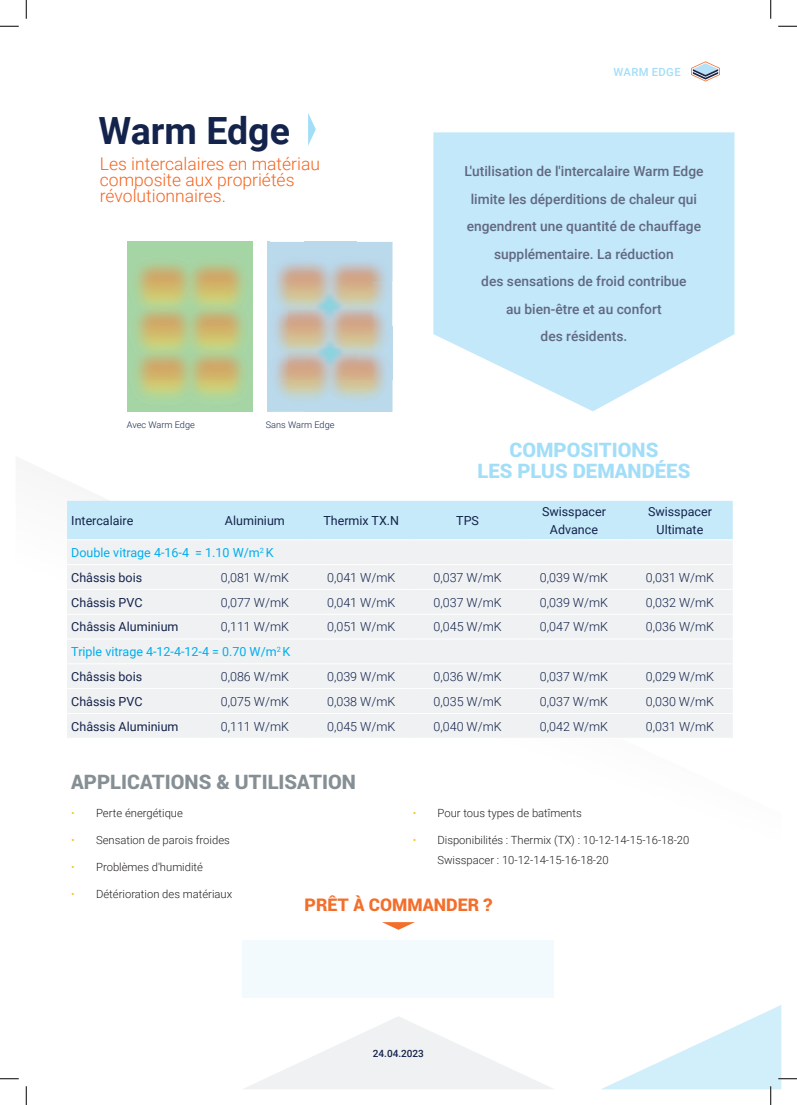
<style>
.page{position:relative;width:797px;height:1105px;background:#fff}
.page>*{position:absolute;margin:0;border:0;box-sizing:border-box;transform-origin:0 0}
.t1{font:700 37.5px "Roboto";color:#14234b}
.t2{font:900 20px/20.6px "Roboto";color:#a2def8;text-align:center}
.t3{font:900 20px "Roboto";color:#868f94}
.t4{font:300 17.5px/16.2px "Roboto";color:#f36521}
.t5{font:900 17.5px "Roboto";color:#f36e2a}
.t6{font:500 13.75px/27.5px "Roboto";color:#616880;text-align:center}
.t7{font:300 12.5px "Roboto";color:#14234b}
.t8{font:12.5px/17.5px "Roboto";color:#14234b;text-align:center}
.t9{font:12.5px/24.8px "Roboto";color:#00aeef}
.t10{font:300 11.25px/20px "Roboto";color:#231f20}
.t11{font:500 11.25px "Roboto";letter-spacing:.035em;color:#a2def8}
.t12{font:500 10px "Roboto";color:#14234b}
.t13{font:300 9.12px "Roboto";color:#132549}
.s1{color:#14234b}
.s2{color:#fec231}
</style>
<div class="page">
<svg style="left:433px;top:132px;width:301px;height:279px;background:#caebfa"></svg>
<svg style="left:244px;top:1016px;width:309px;height:73px"></svg>
<svg style="left:308px;top:113px;width:8px;height:33px"></svg>
<svg style="left:382px;top:922px;width:33px;height:8px"></svg>
<img style="left:127px;top:335px;width:37px;height:77px">
<img style="left:164px;top:335px;width:86px;height:77px">
<img style="left:127px;top:242px;width:37px;height:85px">
<img style="left:127px;top:327px;width:37px;height:8px">
<img style="left:216px;top:242px;width:34px;height:93px">
<img style="left:164px;top:241px;width:52px;height:94px">
<img style="left:356px;top:335px;width:37px;height:77px">
<img style="left:356px;top:380px;width:36px;height:32px">
<img style="left:250px;top:242px;width:3px;height:40px">
<svg style="left:250px;top:327px;width:3px;height:8px"></svg>
<svg style="left:267px;top:327px;width:3px;height:8px"></svg>
<img style="left:356px;top:242px;width:36px;height:40px">
<img style="left:372px;top:282px;width:21px;height:53px">
<img style="left:304px;top:242px;width:52px;height:93px">
<svg style="left:287px;top:327px;width:1px;height:21px"></svg>
<img style="left:356px;top:263px;width:16px;height:72px">
<img style="left:288px;top:311px;width:16px;height:84px">
<img style="left:304px;top:380px;width:69px;height:15px">
<svg style="left:372px;top:311px;width:1px;height:24px"></svg>
<img style="left:304px;top:335px;width:68px;height:13px">
<div style="left:67px;top:501px;width:665px;height:38px;background:#c7eafa"></div>
<div style="left:67px;top:540px;width:665px;height:198px;background:#eff1f2"></div>
<hr style="left:67px;top:564px;width:135px;height:1px;background:#fff">
<hr style="left:202px;top:564px;width:106px;height:1px;background:#fff">
<hr style="left:308px;top:564px;width:106px;height:1px;background:#fff">
<hr style="left:414px;top:564px;width:107px;height:1px;background:#fff">
<hr style="left:521px;top:564px;width:106px;height:1px;background:#fff">
<hr style="left:627px;top:564px;width:105px;height:1px;background:#fff">
<hr style="left:67px;top:589px;width:135px;height:1px;background:#fff">
<hr style="left:202px;top:589px;width:106px;height:1px;background:#fff">
<hr style="left:308px;top:589px;width:106px;height:1px;background:#fff">
<hr style="left:414px;top:589px;width:107px;height:1px;background:#fff">
<hr style="left:521px;top:589px;width:106px;height:1px;background:#fff">
<hr style="left:627px;top:589px;width:105px;height:1px;background:#fff">
<hr style="left:67px;top:614px;width:135px;height:1px;background:#fff">
<hr style="left:202px;top:614px;width:106px;height:1px;background:#fff">
<hr style="left:308px;top:614px;width:106px;height:1px;background:#fff">
<hr style="left:414px;top:614px;width:107px;height:1px;background:#fff">
<hr style="left:521px;top:614px;width:106px;height:1px;background:#fff">
<hr style="left:627px;top:614px;width:105px;height:1px;background:#fff">
<hr style="left:67px;top:639px;width:135px;height:1px;background:#fff">
<hr style="left:202px;top:639px;width:106px;height:1px;background:#fff">
<hr style="left:308px;top:639px;width:106px;height:1px;background:#fff">
<hr style="left:414px;top:639px;width:107px;height:1px;background:#fff">
<hr style="left:521px;top:639px;width:106px;height:1px;background:#fff">
<hr style="left:627px;top:639px;width:105px;height:1px;background:#fff">
<hr style="left:67px;top:663px;width:135px;height:1px;background:#fff">
<hr style="left:202px;top:663px;width:106px;height:1px;background:#fff">
<hr style="left:308px;top:663px;width:106px;height:1px;background:#fff">
<hr style="left:414px;top:663px;width:107px;height:1px;background:#fff">
<hr style="left:521px;top:663px;width:106px;height:1px;background:#fff">
<hr style="left:627px;top:663px;width:105px;height:1px;background:#fff">
<hr style="left:67px;top:688px;width:135px;height:1px;background:#fff">
<hr style="left:202px;top:688px;width:106px;height:1px;background:#fff">
<hr style="left:308px;top:688px;width:106px;height:1px;background:#fff">
<hr style="left:414px;top:688px;width:107px;height:1px;background:#fff">
<hr style="left:521px;top:688px;width:106px;height:1px;background:#fff">
<hr style="left:627px;top:688px;width:105px;height:1px;background:#fff">
<hr style="left:67px;top:713px;width:135px;height:1px;background:#fff">
<hr style="left:202px;top:713px;width:106px;height:1px;background:#fff">
<hr style="left:308px;top:713px;width:106px;height:1px;background:#fff">
<hr style="left:414px;top:713px;width:107px;height:1px;background:#fff">
<hr style="left:521px;top:713px;width:106px;height:1px;background:#fff">
<hr style="left:627px;top:713px;width:105px;height:1px;background:#fff">
<svg style="left:691px;top:61px;width:29px;height:20px"></svg>
<div style="left:242px;top:940px;width:312px;height:57px;background:#f3fafe"></div>
<svg style="left:0;top:25px;width:19px;height:2px"></svg>
<svg style="left:778px;top:25px;width:19px;height:2px"></svg>
<svg style="left:0;top:1078px;width:19px;height:1px"></svg>
<svg style="left:25px;top:0;width:2px;height:19px"></svg>
<svg style="left:25px;top:1086px;width:2px;height:19px"></svg>
<svg style="left:770px;top:0;width:1px;height:19px"></svg>
<svg style="left:601px;top:1005px;width:196px;height:100px"></svg>
<h1 class="t1" style="left:99px;top:105px;width:193px">Warm Edge</h1>
<h3 class="t4" style="left:100px;top:155px;width:222px">Les intercalaires en matériau composite aux propriétés révolutionnaires.</h3>
<p class="t13" style="left:127px;top:418px;width:69px">Avec Warm Edge</p>
<p class="t13" style="left:266px;top:418px;width:70px">Sans Warm Edge</p>
<p class="t11" style="left:613px;top:64px;width:69px">WARM EDGE</p>
<p class="t6" style="left:464px;top:157px;width:241px">L'utilisation de l'intercalaire Warm Edge limite les déperditions de chaleur qui engendrent une quantité de chauffage supplémentaire. La réduction<br>des sensations de froid contribue<br>au bien-être et au confort<br>des résidents.</p>
<h2 class="t2" style="left:477px;top:439px;width:214px">COMPOSITIONS<br>LES PLUS DEMANDÉES</h2>
<p class="t8" style="left:71px;top:511px;width:64px">Intercalaire</p>
<p class="t8" style="left:225px;top:511px;width:61px">Aluminium</p>
<p class="t8" style="left:323px;top:511px;width:77px">Thermix TX.N</p>
<p class="t8" style="left:456px;top:511px;width:24px">TPS</p>
<p class="t8" style="left:542px;top:503px;width:65px">Swisspacer<br>Advance</p>
<p class="t8" style="left:648px;top:503px;width:65px">Swisspacer<br>Ultimate</p>
<p class="t9" style="left:71px;top:540px;width:204px">Double vitrage 4-16-4 = 1.10 W/m<sup>2</sup> K<br><span class="s1">Châssis bois</span></p>
<p class="t7" style="left:221px;top:568px;width:70px">0,081 W/mK</p>
<p class="t7" style="left:327px;top:568px;width:70px">0,041 W/mK</p>
<p class="t7" style="left:433px;top:568px;width:70px">0,037 W/mK</p>
<p class="t7" style="left:540px;top:568px;width:70px">0,039 W/mK</p>
<p class="t7" style="left:646px;top:568px;width:70px">0,031 W/mK</p>
<p class="t8" style="left:71px;top:593px;width:73px">Châssis PVC</p>
<p class="t7" style="left:221px;top:593px;width:70px">0,077 W/mK</p>
<p class="t7" style="left:327px;top:593px;width:70px">0,041 W/mK</p>
<p class="t7" style="left:433px;top:593px;width:70px">0,037 W/mK</p>
<p class="t7" style="left:540px;top:593px;width:70px">0,039 W/mK</p>
<p class="t7" style="left:646px;top:593px;width:70px">0,032 W/mK</p>
<p class="t8" style="left:71px;top:618px;width:109px">Châssis Aluminium</p>
<p class="t7" style="left:221px;top:618px;width:70px">0,111 W/mK</p>
<p class="t7" style="left:327px;top:618px;width:70px">0,051 W/mK</p>
<p class="t7" style="left:433px;top:618px;width:70px">0,045 W/mK</p>
<p class="t7" style="left:540px;top:618px;width:70px">0,047 W/mK</p>
<p class="t7" style="left:646px;top:618px;width:70px">0,036 W/mK</p>
<p class="t9" style="left:71px;top:639px;width:221px">Triple vitrage 4-12-4-12-4 = 0.70 W/m<sup>2</sup> K<br><span class="s1">Châssis bois</span></p>
<p class="t7" style="left:221px;top:668px;width:70px">0,086 W/mK</p>
<p class="t7" style="left:327px;top:668px;width:70px">0,039 W/mK</p>
<p class="t7" style="left:433px;top:668px;width:70px">0,036 W/mK</p>
<p class="t7" style="left:540px;top:668px;width:70px">0,037 W/mK</p>
<p class="t7" style="left:646px;top:668px;width:70px">0,029 W/mK</p>
<p class="t8" style="left:71px;top:692px;width:73px">Châssis PVC</p>
<p class="t7" style="left:221px;top:692px;width:70px">0,075 W/mK</p>
<p class="t7" style="left:327px;top:692px;width:70px">0,038 W/mK</p>
<p class="t7" style="left:433px;top:692px;width:70px">0,035 W/mK</p>
<p class="t7" style="left:540px;top:692px;width:70px">0,037 W/mK</p>
<p class="t7" style="left:646px;top:692px;width:70px">0,030 W/mK</p>
<p class="t8" style="left:71px;top:717px;width:109px">Châssis Aluminium</p>
<p class="t7" style="left:221px;top:717px;width:70px">0,111 W/mK</p>
<p class="t7" style="left:327px;top:717px;width:70px">0,045 W/mK</p>
<p class="t7" style="left:433px;top:717px;width:70px">0,040 W/mK</p>
<p class="t7" style="left:540px;top:717px;width:70px">0,042 W/mK</p>
<p class="t7" style="left:646px;top:717px;width:70px">0,031 W/mK</p>
<h2 class="t3" style="left:71px;top:768px;width:286px">APPLICATIONS &amp; UTILISATION</h2>
<p class="t10" style="left:71px;top:803px;width:113px"><span class="s2">•</span> Perte énergétique</p>
<p class="t10" style="left:71px;top:830px;width:160px"><span class="s2">•</span> Sensation de parois froides</p>
<p class="t10" style="left:71px;top:857px;width:133px"><span class="s2">•</span> Problèmes d'humidité</p>
<p class="t10" style="left:71px;top:884px;width:162px"><span class="s2">•</span> Détérioration des matériaux</p>
<p class="t10" style="left:412px;top:803px;width:170px"><span class="s2">•</span> Pour tous types de batîments</p>
<p class="t10" style="left:437px;top:830px;width:253px;text-indent:-25px"><span class="s2">•</span> Disponibilités : Thermix (TX) : 10-12-14-15-16-18-20<br>Swisspacer : 10-12-14-15-16-18-20</p>
<h3 class="t5" style="left:304px;top:892px;width:189px">PRÊT À COMMANDER ?</h3>
<p class="t12" style="left:373px;top:1046px;width:53px">24.04.2023</p>
</div>
